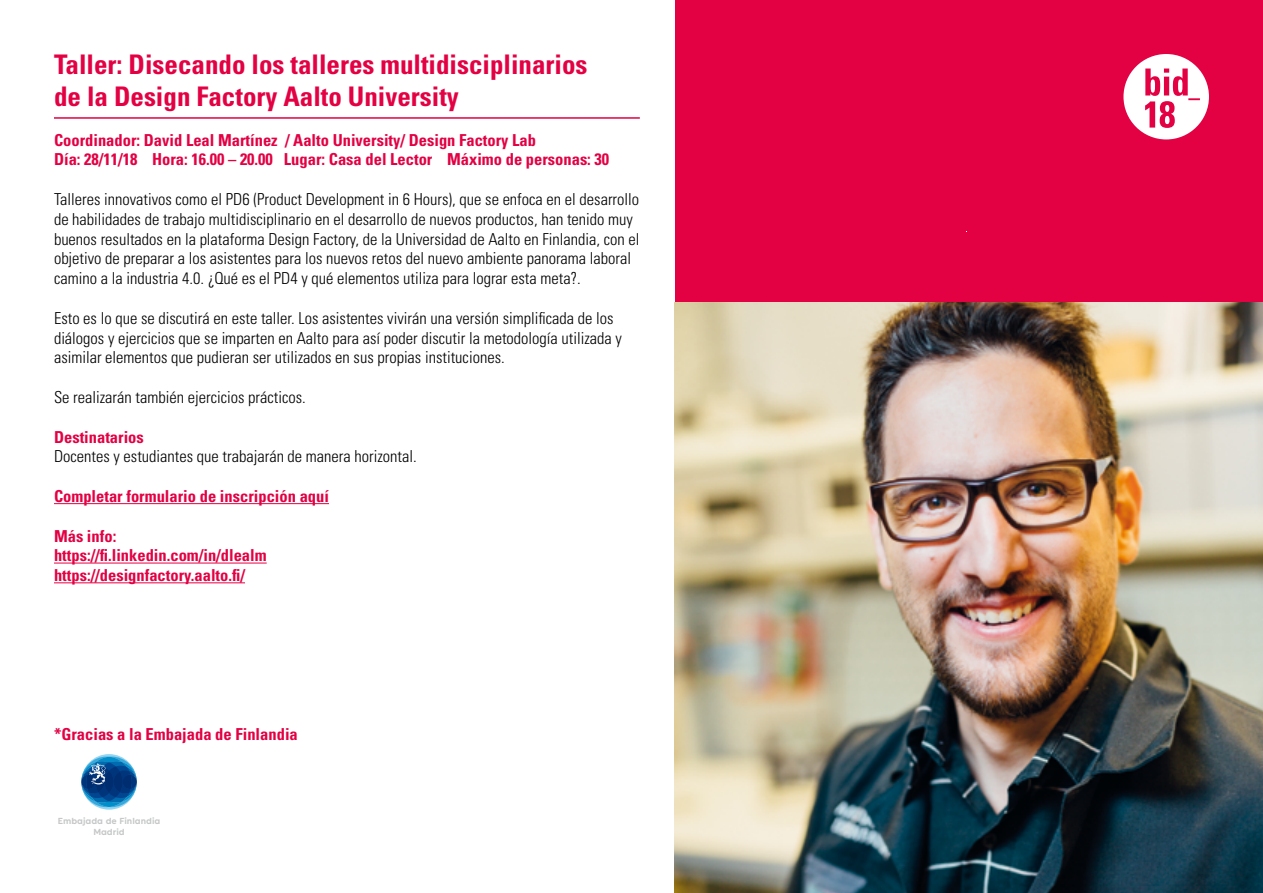
<style>
.page{position:relative;width:1263px;height:893px;background:#fff}
.page>*{position:absolute;margin:0;border:0;box-sizing:border-box;transform-origin:0 0}
.t1{font:700 condensed 27px/32.4px "Univers LT Std";color:#e30043}
.t2{font:300 condensed 16.5px/19.8px "Univers LT Std";color:#000}
.t3{font:700 condensed 16.5px/19.8px "Univers LT Std";color:#e30043}
.t4{font:700 9.3px/10.6px "Cera MFAF";color:#c6c7c8;text-align:center}
</style>
<div class="page">
<div style="left:675px;top:0;width:588px;height:892px;background:#e30043"></div>
<svg style="left:1123px;top:54px;width:86px;height:85px"></svg>
<svg style="left:1178px;top:80px;width:4px;height:13px"></svg>
<hr style="left:54px;top:117px;width:586px;height:2px;background:#e30043">
<hr style="left:54px;top:503px;width:275px;height:1px;background:#e30043">
<hr style="left:54px;top:563px;width:213px;height:1px;background:#e30043">
<hr style="left:54px;top:582px;width:191px;height:1px;background:#e30043">
<img style="left:675px;top:303px;width:588px;height:590px">
<svg style="left:81px;top:754px;width:56px;height:56px"></svg>
<svg style="left:81px;top:757px;width:56px;height:50px"></svg>
<h1 class="t1" style="left:54px;top:48px;width:535px">Taller: Disecando los talleres multidisciplinarios de la Design Factory Aalto University</h1>
<p class="t3" style="left:54px;top:130px;width:557px">Coordinador: David Leal Martínez / Aalto University/ Design Factory Lab<br>Día: 28/11/18 Hora: 16.00 – 20.00 Lugar: Casa del Lector Máximo de personas: 30</p>
<p class="t2" style="left:54px;top:189px;width:587px">Talleres innovativos como el PD6 (Product Development in 6 Hours), que se enfoca en el desarrollo de habilidades de trabajo multidisciplinario en el desarrollo de nuevos productos, han tenido muy buenos resultados en la plataforma Design Factory, de la Universidad de Aalto en Finlandia, con el objetivo de preparar a los asistentes para los nuevos retos del nuevo ambiente panorama laboral camino a la industria 4.0. ¿Qué es el PD4 y qué elementos utiliza para lograr esta meta?.</p>
<p class="t2" style="left:54px;top:308px;width:569px">Esto es lo que se discutirá en este taller. Los asistentes vivirán una versión simplificada de los diálogos y ejercicios que se imparten en Aalto para así poder discutir la metodología utilizada y asimilar elementos que pudieran ser utilizados en sus propias instituciones.</p>
<p class="t2" style="left:54px;top:387px;width:253px">Se realizarán también ejercicios prácticos.</p>
<p class="t3" style="left:54px;top:427px;width:91px">Destinatarios</p>
<p class="t2" style="left:54px;top:447px;width:364px">Docentes y estudiantes que trabajarán de manera horizontal.</p>
<p class="t3" style="left:54px;top:486px;width:276px">Completar formulario de inscripción aquí</p>
<p class="t3" style="left:54px;top:526px;width:214px">Más info: https://fi.linkedin.com/in/dlealm https://designfactory.aalto.fi/</p>
<p class="t3" style="left:54px;top:724px;width:245px">*Gracias a la Embajada de Finlandia</p>
<p class="t4" style="left:58px;top:816px;width:104px">mE b a aj d a d alniFe dn ai<br>M a d dir</p>
</div>
